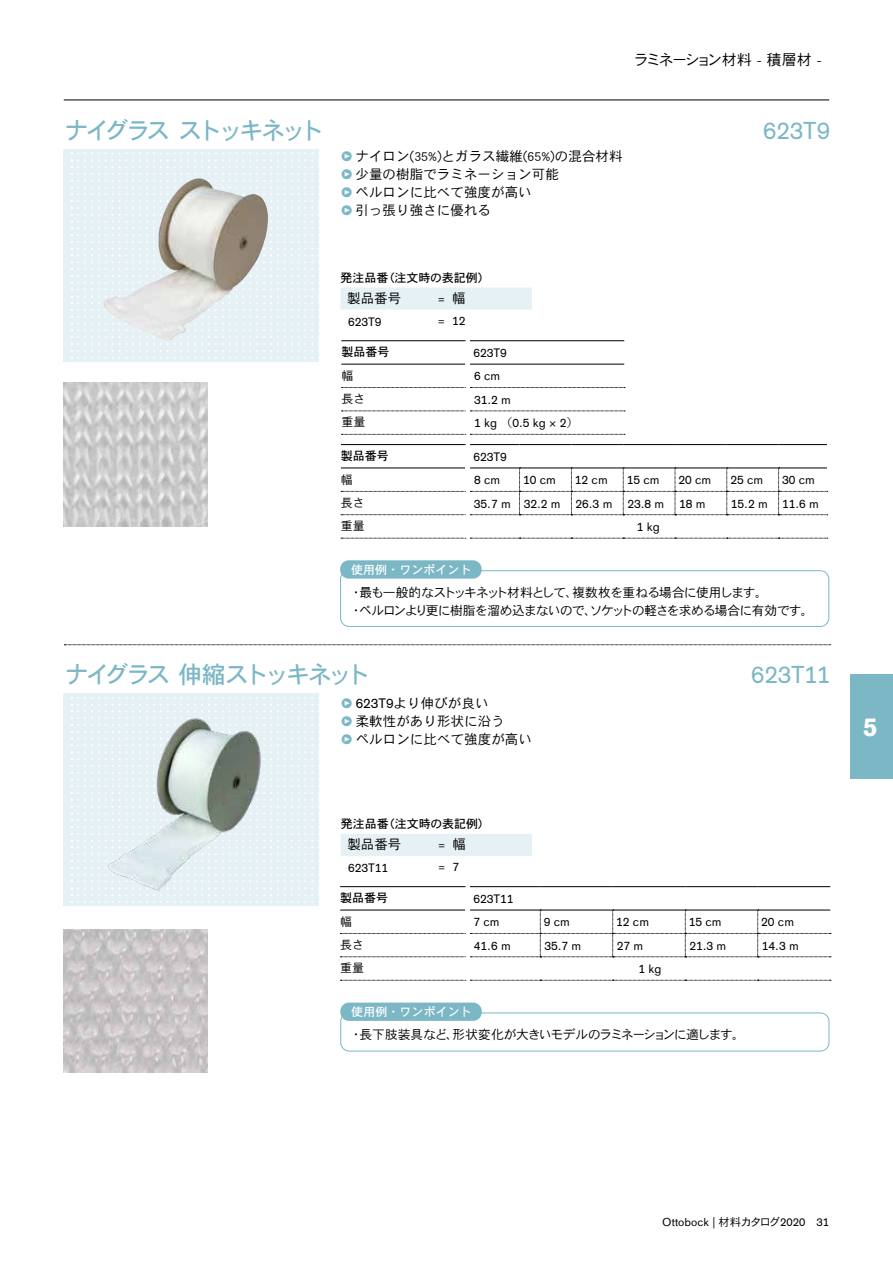
<style>
.page{position:relative;width:893px;height:1263px;background:#fff}
.page>*{position:absolute;margin:0;border:0;box-sizing:border-box;transform-origin:0 0}
.t1{font:700 25.5px "OBO Sans";color:#fff}
.t2{font:24px "DFHS Gothic Std W5";letter-spacing:-.155em;color:#7cb7c6}
.t3{font:24px "OBO Sans";color:#7cb7c6}
.t4{font:15px "DFHS Gothic Std W3";letter-spacing:-.135em;color:#000}
.t5{font:13.5px "DFHS Gothic Std W3";letter-spacing:.005em;color:#000}
.t6{font:12.75px/18px "DFHS Gothic Std W3";letter-spacing:-.065em;color:#000}
.t7{font:12px "OBO Sans";color:#000}
.t8{font:12px "DFHS Gothic Std W5";color:#000}
.t9{font:12px "DFHS Gothic Std W5";letter-spacing:.005em;color:#fff}
.t10{font:12px "DFHS Gothic Std W3";color:#000}
.t11{font:11.25px "OBO Sans";letter-spacing:.005em;color:#000}
.s1{font-family:"OBO Serif";font-weight:700;color:#7cb7c6}
.s2{font-family:"DFHS Gothic Std W3";font-size:13.5px}
.s3{font-family:"Koz Min Pro"}
.s4{font-family:"OBO Sans"}
.s5{font-family:"OBO Sans";font-size:12px}
.s6{font-family:"DFHS Gothic Std W3"}
</style>
<div class="page">
<div style="left:64px;top:149px;width:255px;height:212px;background:#e6f1f5"></div>
<svg style="left:78px;top:153px;width:241px;height:206px"></svg>
<svg style="left:71px;top:152px;width:1px;height:207px"></svg>
<hr style="left:64px;top:100px;width:765px;height:1px;background:#000">
<div style="left:850px;top:674px;width:43px;height:104px;background:#7cb7c6"></div>
<div style="left:64px;top:693px;width:255px;height:213px;background:#e6f1f5"></div>
<svg style="left:78px;top:697px;width:241px;height:206px"></svg>
<svg style="left:71px;top:697px;width:1px;height:206px"></svg>
<svg style="left:64px;top:644px;width:766px;height:1px"></svg>
<svg style="left:340px;top:980px;width:491px;height:1px"></svg>
<svg style="left:340px;top:909px;width:491px;height:48px"></svg>
<hr style="left:340px;top:886px;width:128px;height:1px;background:#000">
<hr style="left:468px;top:886px;width:72px;height:1px;background:#000">
<hr style="left:540px;top:886px;width:73px;height:1px;background:#000">
<hr style="left:613px;top:886px;width:72px;height:1px;background:#000">
<hr style="left:685px;top:886px;width:73px;height:1px;background:#000">
<hr style="left:758px;top:886px;width:72px;height:1px;background:#000">
<div style="left:340px;top:570px;width:489px;height:57px;border:1px solid #7cb7c6;border-radius:9px"></div>
<div style="left:340px;top:560px;width:142px;height:19px;background:#7cb7c6;border-radius:9px"></div>
<img style="left:103px;top:178px;width:165px;height:163px">
<img style="left:64px;top:383px;width:143px;height:143px">
<hr style="left:341px;top:364px;width:124px;height:1px;background:#000">
<hr style="left:470px;top:364px;width:154px;height:1px;background:#000">
<svg style="left:342px;top:387px;width:283px;height:1px"></svg>
<svg style="left:342px;top:411px;width:283px;height:1px"></svg>
<svg style="left:342px;top:434px;width:283px;height:1px"></svg>
<div style="left:465px;top:387px;width:5px;height:24px;background:#fff"></div>
<div style="left:465px;top:411px;width:5px;height:23px;background:#fff"></div>
<hr style="left:341px;top:340px;width:127px;height:1px;background:#000">
<hr style="left:468px;top:340px;width:156px;height:1px;background:#000">
<svg style="left:340px;top:287px;width:192px;height:23px;background:#e6f1f5"></svg>
<svg style="left:341px;top:538px;width:487px;height:1px"></svg>
<svg style="left:341px;top:467px;width:487px;height:48px"></svg>
<hr style="left:341px;top:444px;width:127px;height:1px;background:#000">
<hr style="left:468px;top:444px;width:52px;height:1px;background:#000">
<hr style="left:520px;top:444px;width:51px;height:1px;background:#000">
<hr style="left:571px;top:444px;width:52px;height:1px;background:#000">
<hr style="left:623px;top:444px;width:52px;height:1px;background:#000">
<hr style="left:675px;top:444px;width:52px;height:1px;background:#000">
<hr style="left:727px;top:444px;width:52px;height:1px;background:#000">
<hr style="left:779px;top:444px;width:48px;height:1px;background:#000">
<div style="left:340px;top:1012px;width:489px;height:39px;border:1px solid #7cb7c6;border-radius:9px"></div>
<div style="left:340px;top:1002px;width:142px;height:19px;background:#7cb7c6;border-radius:9px"></div>
<img style="left:94px;top:702px;width:206px;height:201px">
<img style="left:64px;top:929px;width:143px;height:144px">
<div style="left:341px;top:834px;width:191px;height:22px;background:#e6f1f5"></div>
<div style="left:465px;top:335px;width:5px;height:32px;background:#fff"></div>
<div style="left:465px;top:441px;width:5px;height:31px;background:#fff"></div>
<div style="left:465px;top:882px;width:5px;height:31px;background:#fff"></div>
<p class="t4" style="left:634px;top:52px;width:204px">ラミネーション材料 - 積層材 -　</p>
<h2 class="t2" style="left:65px;top:117px;width:261px">ナイグラス ストッキネット</h2>
<h2 class="t3" style="left:763px;top:116px;width:69px">623T9</h2>
<p class="t5" style="left:341px;top:149px;width:283px"><span class="s1">•</span> ナイロン(35%)とガラス繊維(65%)の混合材料</p>
<p class="t5" style="left:341px;top:167px;width:219px"><span class="s1">•</span> 少量の樹脂でラミネーション可能</p>
<p class="t5" style="left:341px;top:185px;width:192px"><span class="s1">•</span> ペルロンに比べて強度が高い</p>
<p class="t5" style="left:341px;top:203px;width:152px"><span class="s1">•</span> 引っ張り強さに優れる</p>
<p class="t8" style="left:340px;top:271px;width:151px">発注品番（注文時の表記例）</p>
<p class="t5" style="left:340px;top:291px;width:62px">　製品番号</p>
<p class="t5" style="left:438px;top:291px;width:29px">= 幅</p>
<p class="t7" style="left:348px;top:315px;width:35px">623T9</p>
<p class="t7" style="left:438px;top:314px;width:29px"><span class="s2">=</span> 12</p>
<p class="t8" style="left:341px;top:345px;width:50px">製品番号</p>
<p class="t7" style="left:473px;top:346px;width:35px">623T9</p>
<p class="t10" style="left:341px;top:369px;width:13px">幅</p>
<p class="t7" style="left:474px;top:369px;width:28px">6 cm</p>
<p class="t10" style="left:341px;top:392px;width:25px">長さ</p>
<p class="t7" style="left:474px;top:393px;width:38px">31.2 m</p>
<p class="t10" style="left:341px;top:416px;width:25px">重量</p>
<p class="t7" style="left:474px;top:416px;width:106px">1 kg <span class="s3">（</span>0.5 kg × 2<span class="s3">）</span></p>
<p class="t8" style="left:341px;top:449px;width:50px">製品番号</p>
<p class="t7" style="left:473px;top:450px;width:35px">623T9</p>
<p class="t10" style="left:341px;top:473px;width:13px">幅</p>
<p class="t7" style="left:474px;top:473px;width:28px">8 cm</p>
<p class="t7" style="left:523px;top:473px;width:34px">10 cm</p>
<p class="t7" style="left:575px;top:473px;width:34px">12 cm</p>
<p class="t7" style="left:627px;top:473px;width:34px">15 cm</p>
<p class="t7" style="left:678px;top:473px;width:34px">20 cm</p>
<p class="t7" style="left:730px;top:473px;width:34px">25 cm</p>
<p class="t7" style="left:782px;top:473px;width:34px">30 cm</p>
<p class="t10" style="left:341px;top:496px;width:25px">長さ</p>
<p class="t7" style="left:474px;top:496px;width:233px">35.7 m 32.2 m 26.3 m 23.8 m 18 m</p>
<p class="t7" style="left:731px;top:496px;width:90px">15.2 m 11.6 m</p>
<p class="t10" style="left:341px;top:519px;width:25px">重量</p>
<p class="t7" style="left:637px;top:520px;width:25px">1 kg</p>
<p class="t9" style="left:351px;top:563px;width:122px">使用例・ワンポイント</p>
<p class="t6" style="left:350px;top:583px;width:465px">・最も一般的なストッキネット材料として、複数枚を重ねる場合に使用します。<br>・ペルロンより更に樹脂を溜め込まないので、ソケットの軽さを求める場合に有効です。</p>
<h2 class="t2" style="left:65px;top:661px;width:307px">ナイグラス 伸縮ストッキネット</h2>
<h2 class="t3" style="left:751px;top:660px;width:81px">623T11</h2>
<p class="t5" style="left:341px;top:696px;width:149px"><span class="s1">•</span> <span class="s4">623T9</span>より伸びが良い</p>
<p class="t5" style="left:341px;top:714px;width:165px"><span class="s1">•</span> 柔軟性があり形状に沿う</p>
<p class="t5" style="left:341px;top:732px;width:192px"><span class="s1">•</span> ペルロンに比べて強度が高い</p>
<h1 class="t1" style="left:863px;top:712px;width:16px">5</h1>
<p class="t8" style="left:341px;top:817px;width:151px">発注品番（注文時の表記例）</p>
<p class="t5" style="left:341px;top:837px;width:62px">　製品番号</p>
<p class="t5" style="left:438px;top:837px;width:29px">= 幅</p>
<p class="t7" style="left:348px;top:861px;width:42px">623T11</p>
<p class="t5" style="left:438px;top:859px;width:22px">= <span class="s5">7</span></p>
<p class="t8" style="left:340px;top:891px;width:49px">製品番号</p>
<p class="t7" style="left:473px;top:892px;width:42px">623T11</p>
<p class="t10" style="left:340px;top:915px;width:13px">幅</p>
<p class="t7" style="left:473px;top:915px;width:28px">7 cm</p>
<p class="t7" style="left:544px;top:915px;width:28px">9 cm</p>
<p class="t7" style="left:616px;top:915px;width:34px">12 cm</p>
<p class="t7" style="left:689px;top:915px;width:34px">15 cm</p>
<p class="t7" style="left:761px;top:915px;width:34px">20 cm</p>
<p class="t10" style="left:340px;top:938px;width:25px">長さ</p>
<p class="t7" style="left:474px;top:938px;width:38px">41.6 m</p>
<p class="t7" style="left:544px;top:938px;width:38px">35.7 m</p>
<p class="t7" style="left:617px;top:938px;width:28px">27 m</p>
<p class="t7" style="left:689px;top:938px;width:38px">21.3 m</p>
<p class="t7" style="left:762px;top:938px;width:38px">14.3 m</p>
<p class="t10" style="left:340px;top:961px;width:25px">重量</p>
<p class="t7" style="left:639px;top:962px;width:25px">1 kg</p>
<p class="t9" style="left:351px;top:1005px;width:122px">使用例・ワンポイント</p>
<p class="t6" style="left:350px;top:1025px;width:397px">・長下肢装具など、形状変化が大きいモデルのラミネーションに適します。</p>
<p class="t11" style="left:662px;top:1216px;width:168px">Ottobock | <span class="s6">材料カタログ</span>2020 31</p>
</div>
